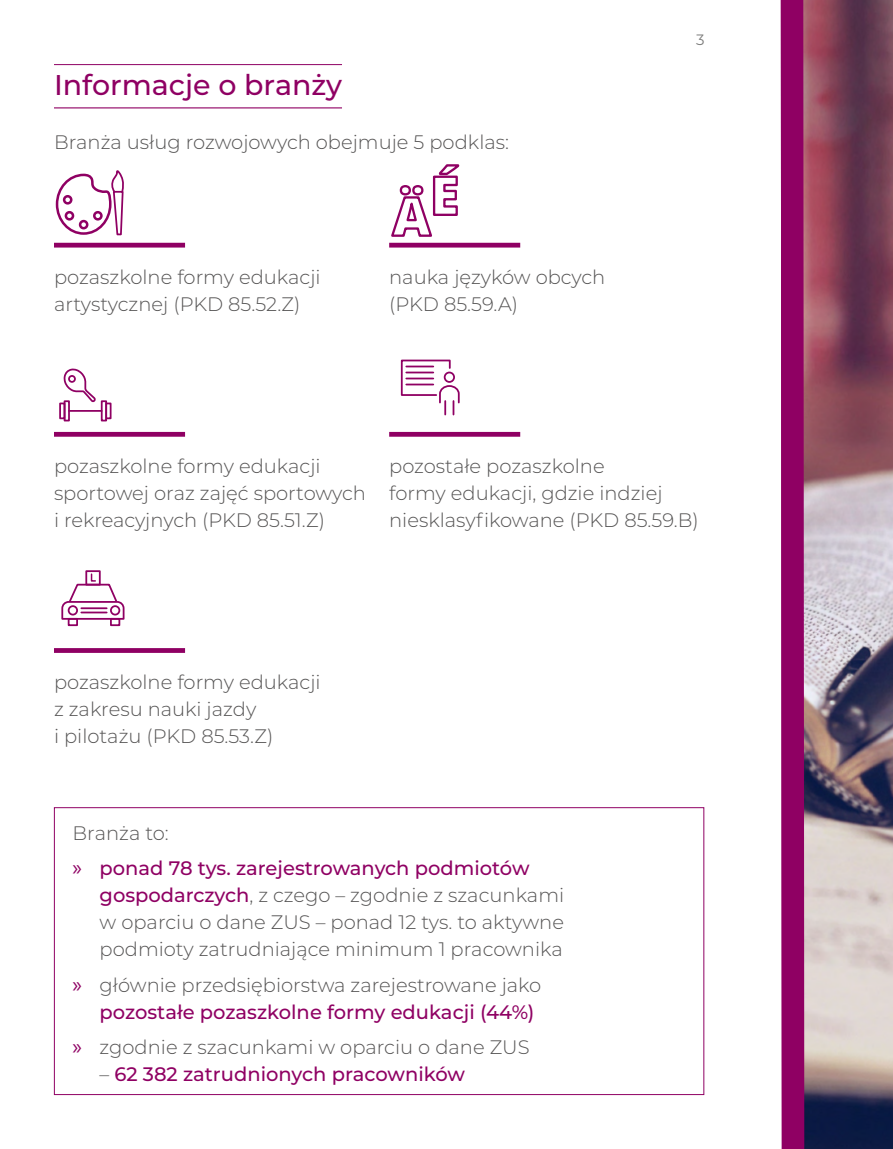
<style>
.page{position:relative;width:893px;height:1149px;background:#fff}
.page>*{position:absolute;margin:0;border:0;box-sizing:border-box;transform-origin:0 0}
.t1{font:500 28.5px "Montserrat";color:#8f0063}
.t2{font:300 19.5px/27px "Montserrat";color:#555454}
.t3{font:500 19.5px/35.5px "Montserrat";color:#8f0063}
.t4{font:15px "Montserrat";color:#7c7c7b}
.s1{font-weight:300;color:#555454}
.s2{font-family:"Myriad Pro";font-weight:400;font-size:22.5px}
.s3{font-weight:500;color:#8f0063}
.s4{font-family:"Myriad Pro";font-weight:400;font-size:22.5px;color:#8f0063}
</style>
<div class="page">
<img style="left:816px;top:0;width:77px;height:1148px">
<svg style="left:780px;top:0;width:36px;height:1148px;background:#9f3b7b"></svg>
<hr style="left:54px;top:64px;width:288px;height:1px;background:#8f0063">
<hr style="left:54px;top:107px;width:288px;height:1px;background:#8f0063">
<hr style="left:54px;top:243px;width:131px;height:4px;background:#8f0063">
<hr style="left:54px;top:432px;width:131px;height:4px;background:#8f0063">
<svg style="left:54px;top:648px;width:131px;height:4px"></svg>
<hr style="left:389px;top:243px;width:131px;height:4px;background:#8f0063">
<hr style="left:389px;top:432px;width:131px;height:4px;background:#8f0063">
<div style="left:54px;top:807px;width:650px;height:287px;border:1px solid #8f0063"></div>
<svg style="left:55px;top:170px;width:69px;height:66px"></svg>
<svg style="left:391px;top:164px;width:69px;height:73px"></svg>
<div style="left:64px;top:400px;width:6px;height:21px;border:2px solid #8f0063"></div>
<div style="left:59px;top:402px;width:6px;height:17px;border:2px solid #8f0063"></div>
<div style="left:101px;top:400px;width:6px;height:21px;border:2px solid #8f0063"></div>
<div style="left:105px;top:402px;width:7px;height:17px;border:2px solid #8f0063"></div>
<hr style="left:69px;top:410px;width:33px;height:1px;background:#8f0063">
<svg style="left:62px;top:368px;width:34px;height:35px"></svg>
<div style="left:68px;top:617px;width:10px;height:9px;border:2px solid #8f0063"></div>
<div style="left:110px;top:617px;width:10px;height:9px;border:2px solid #8f0063"></div>
<div style="left:85px;top:570px;width:16px;height:15px;border:2px solid #8f0063"></div>
<svg style="left:61px;top:572px;width:64px;height:48px"></svg>
<svg style="left:400px;top:359px;width:60px;height:55px"></svg>
<h2 class="t1" style="left:54px;top:64px;width:289px">Informacje o branży</h2>
<p class="t2" style="left:54px;top:127px;width:457px">Branża usług rozwojowych obejmuje 5 podklas:</p>
<p class="t2" style="left:54px;top:262px;width:268px">pozaszkolne formy edukacji</p>
<p class="t2" style="left:389px;top:262px;width:218px">nauka języków obcych</p>
<p class="t2" style="left:54px;top:289px;width:248px">artystycznej (PKD 85.52.Z)</p>
<p class="t2" style="left:389px;top:289px;width:130px">(PKD 85.59.A)</p>
<p class="t4" style="left:696px;top:29px;width:10px">3</p>
<p class="t2" style="left:54px;top:451px;width:268px">pozaszkolne formy edukacji</p>
<p class="t2" style="left:54px;top:451px;width:610px;text-indent:335px">pozostałe pozaszkolne sportowej oraz zajęć sportowych formy edukacji, gdzie indziej i rekreacyjnych (PKD 85.51.Z)</p>
<p class="t2" style="left:389px;top:505px;width:311px">niesklasyfikowane (PKD 85.59.B)</p>
<p class="t2" style="left:54px;top:667px;width:268px">pozaszkolne formy edukacji z zakresu nauki jazdy<br>i pilotażu (PKD 85.53.Z)</p>
<p class="t3" style="left:73px;top:814px;width:458px"><span class="s1">Branża to:<br></span><span class="s2">»</span> ponad 78 tys. zarejestrowanych podmiotów</p>
<p class="t2" style="left:100px;top:880px;width:466px;text-align:justify"><span class="s3">gospodarczych</span>, z czego – zgodnie z szacunkami w oparciu o dane ZUS – ponad 12 tys. to aktywne podmioty zatrudniające minimum 1 pracownika</p>
<p class="t2" style="left:100px;top:970px;width:443px;text-indent:-27px"><span class="s4">»</span> głównie przedsiębiorstwa zarejestrowane jako <span class="s3">pozostałe pozaszkolne formy edukacji (44%)</span></p>
<p class="t2" style="left:73px;top:1032px;width:459px"><span class="s4">»</span> zgodnie z szacunkami w oparciu o dane ZUS</p>
<p class="t3" style="left:100px;top:1055px;width:367px"><span class="s1">–</span> 62 382 zatrudnionych pracowników</p>
</div>
